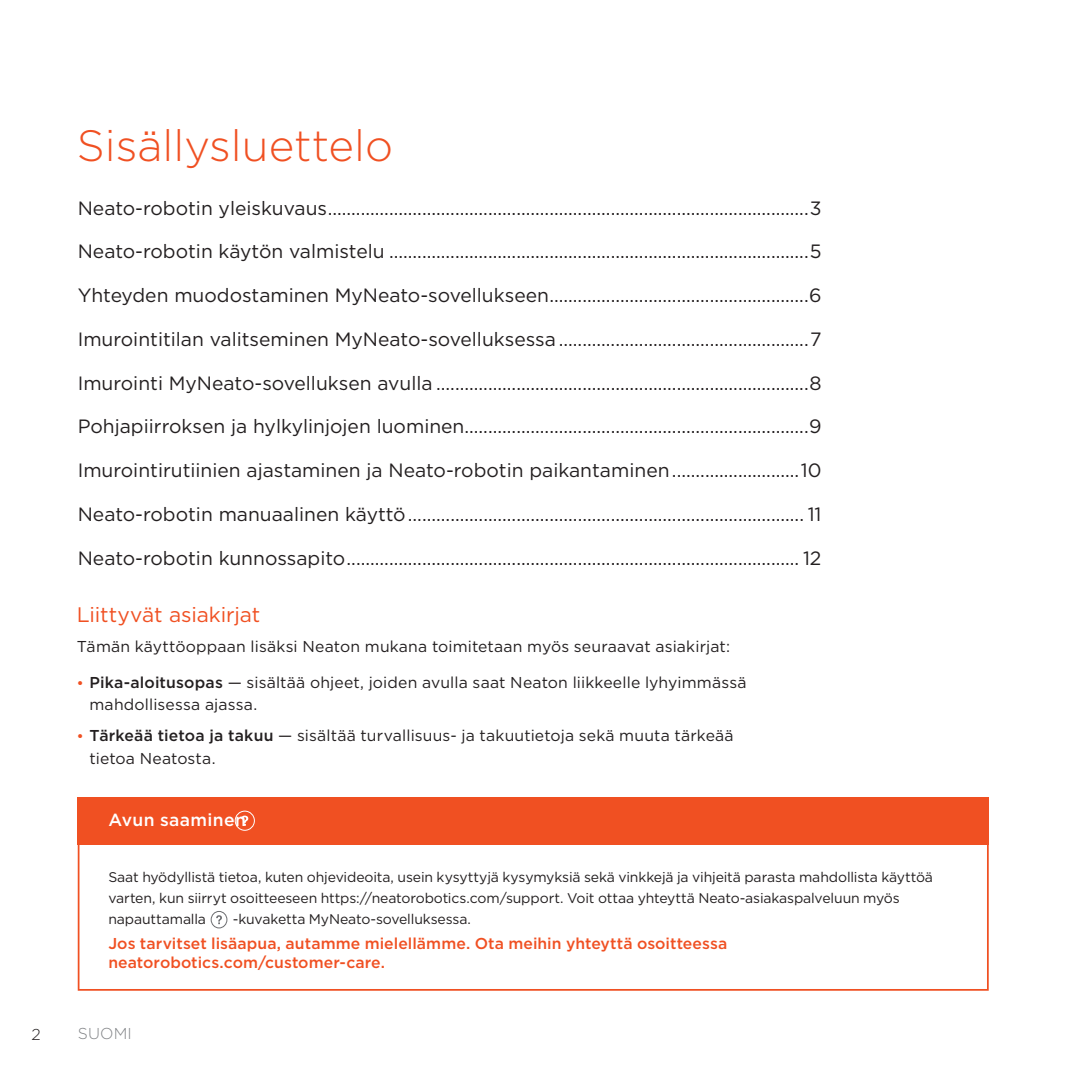
<style>
.page{position:relative;width:1071px;height:1071px;background:#fff}
.page>*{position:absolute;margin:0;border:0;box-sizing:border-box;transform-origin:0 0}
.t1{font:300 43.75px "Gotham";color:#f05022}
.t2{font:21px "Gotham";letter-spacing:-.01em;color:#f05022}
.t3{font:19.25px "Gotham";color:#231f20}
.t4{font:500 17.5px "Gotham";letter-spacing:.02em;color:#fff}
.t5{font:15.75px/22.8px "Gotham";letter-spacing:.01em;color:#231f20}
.t6{font:500 15.75px/19.2px "Gotham";letter-spacing:.005em;color:#f05022}
.t7{font:300 15.75px "Gotham";letter-spacing:.01em;color:#808285}
.t8{font:300 15.75px "Gotham";color:#231f20}
.t9{font:14px/21px "Gotham";letter-spacing:-.01em;color:#231f20}
.s1{font-weight:500;font-size:14px;color:#f05022}
.s2{font-weight:500}
</style>
<div class="page">
<div style="left:78px;top:842px;width:911px;height:149px;border:2px solid #f05022"></div>
<div style="left:78px;top:797px;width:911px;height:48px;background:#f05022"></div>
<div style="left:235px;top:811px;width:20px;height:20px;border:1px solid #fff;border-radius:50%"></div>
<svg style="left:241px;top:816px;width:7px;height:10px"></svg>
<div style="left:211px;top:911px;width:16px;height:17px;border:1px solid #6c6d70;border-radius:50%"></div>
<svg style="left:216px;top:915px;width:6px;height:9px"></svg>
<h1 class="t1" style="left:77px;top:118px;width:318px">Sisällysluettelo</h1>
<p class="t3" style="left:78px;top:196px;width:745px">Neato-robotin yleiskuvaus......................................................................................................3</p>
<p class="t3" style="left:78px;top:239px;width:745px">Neato-robotin käytön valmistelu .........................................................................................5</p>
<p class="t3" style="left:78px;top:283px;width:745px">Yhteyden muodostaminen MyNeato-sovellukseen.......................................................6</p>
<p class="t3" style="left:78px;top:327px;width:745px">Imurointitilan valitseminen MyNeato-sovelluksessa .....................................................7</p>
<p class="t3" style="left:78px;top:371px;width:745px">Imurointi MyNeato-sovelluksen avulla ...............................................................................8</p>
<p class="t3" style="left:78px;top:414px;width:745px">Pohjapiirroksen ja hylkylinjojen luominen.........................................................................9</p>
<p class="t3" style="left:78px;top:458px;width:745px">Imurointirutiinien ajastaminen ja Neato-robotin paikantaminen...........................10</p>
<p class="t3" style="left:78px;top:502px;width:745px">Neato-robotin manuaalinen käyttö.................................................................................... 11</p>
<p class="t3" style="left:78px;top:546px;width:745px">Neato-robotin kunnossapito................................................................................................ 12</p>
<p class="t2" style="left:77px;top:601px;width:185px">Liittyvät asiakirjat</p>
<p class="t5" style="left:77px;top:635px;width:655px">Tämän käyttöoppaan lisäksi Neaton mukana toimitetaan myös seuraavat asiakirjat:</p>
<p class="t5" style="left:89px;top:670px;width:659px;text-indent:-13px"><span class="s1">•</span> <span class="s2">Pika-aloitusopas</span> — sisältää ohjeet, joiden avulla saat Neaton liikkeelle lyhyimmässä mahdollisessa ajassa.</p>
<p class="t5" style="left:89px;top:724px;width:646px;text-indent:-13px"><span class="s1">•</span> <span class="s2">Tärkeää tietoa ja takuu</span> — sisältää turvallisuus- ja takuutietoja sekä muuta tärkeää tietoa Neatosta.</p>
<p class="t4" style="left:108px;top:809px;width:139px">Avun saaminen</p>
<p class="t9" style="left:108px;top:866px;width:826px">Saat hyödyllistä tietoa, kuten ohjevideoita, usein kysyttyjä kysymyksiä sekä vinkkejä ja vihjeitä parasta mahdollista käyttöä varten, kun siirryt osoitteeseen https://neatorobotics.com/support. Voit ottaa yhteyttä Neato-asiakaspalveluun myös napauttamalla</p>
<p class="t9" style="left:233px;top:908px;width:240px">-kuvaketta MyNeato-sovelluksessa.</p>
<p class="t6" style="left:108px;top:934px;width:620px">Jos tarvitset lisäapua, autamme mielellämme. Ota meihin yhteyttä osoitteessa neatorobotics.com/customer-care.</p>
<p class="t8" style="left:32px;top:1024px;width:11px">2</p>
<p class="t7" style="left:78px;top:1024px;width:56px">SUOMI</p>
</div>
